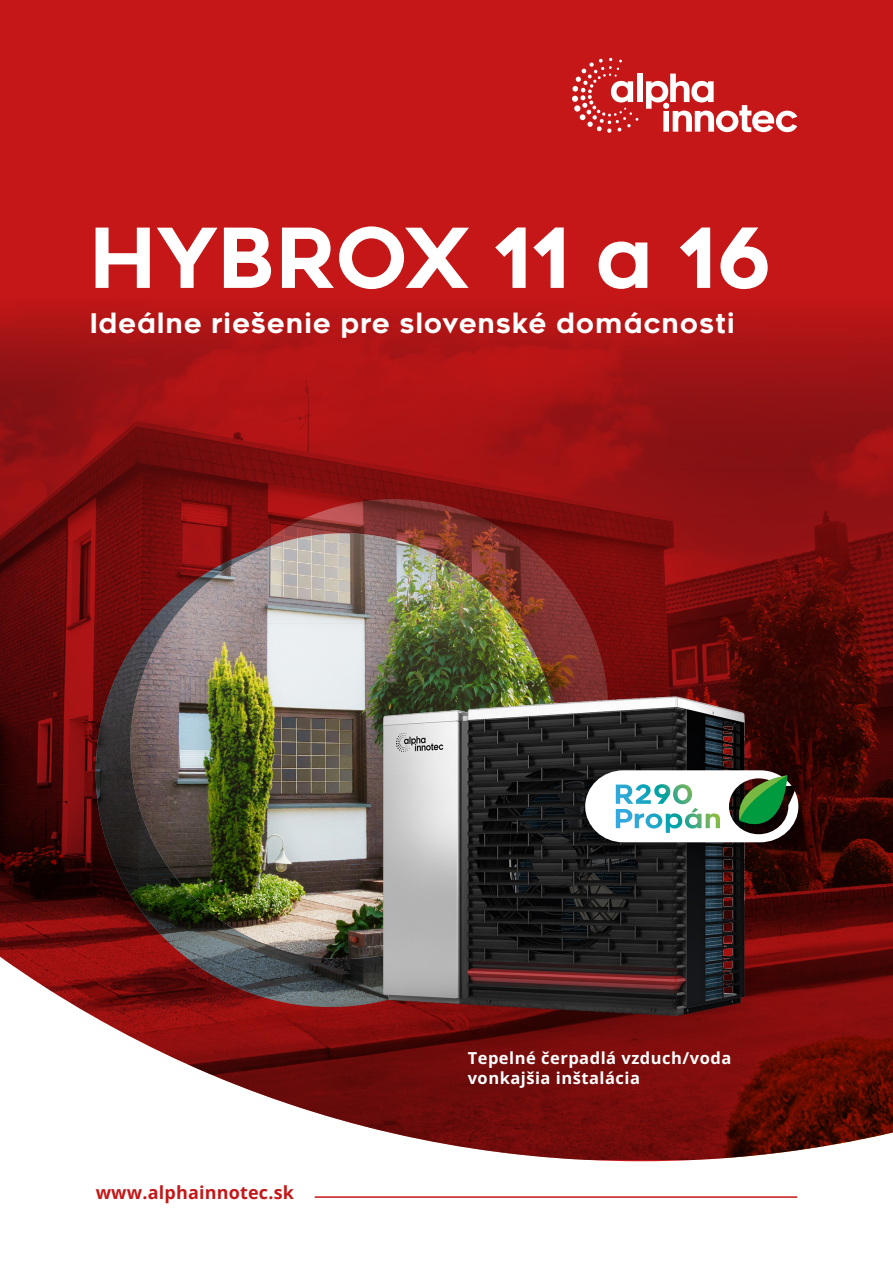
<style>
.page{position:relative;width:893px;height:1263px;background:#fff}
.page>*{position:absolute;margin:0;border:0;box-sizing:border-box;transform-origin:0 0}
.t1{font:82.5px "Renogare";color:#fff}
.t2{font:27px "Renogare";letter-spacing:.02em;color:#fff}
.t3{font:700 18px "Open Sans";letter-spacing:.01em;color:#c51718}
.t4{font:700 16.5px/20.7px "Open Sans";letter-spacing:.03em;color:#fff}
</style>
<div class="page">
<img style="left:0;top:7px;width:893px;height:1153px">
<div style="left:637px;top:74px;width:5px;height:28px;background:#fff"></div>
<svg style="left:646px;top:74px;width:151px;height:58px"></svg>
<svg style="left:572px;top:58px;width:66px;height:75px;background:#cf4142"></svg>
<hr style="left:315px;top:1196px;width:482px;height:2px;background:#c51718">
<img style="left:248px;top:499px;width:360px;height:125px">
<img style="left:130px;top:533px;width:426px;height:11px">
<img style="left:96px;top:544px;width:469px;height:463px">
<img style="left:244px;top:624px;width:606px;height:429px">
<div style="left:561px;top:745px;width:262px;height:122px;background:#000;opacity:.75"></div>
<svg style="left:585px;top:770px;width:213px;height:73px"></svg>
<h1 class="t1" style="left:89px;top:204px;width:685px">HYBROX 11 a 16</h1>
<h2 class="t2" style="left:89px;top:305px;width:647px">Ideálne riešenie pre slovenské domácnosti</h2>
<p class="t3" style="left:96px;top:1180px;width:200px">www.alphainnotec.sk</p>
<p class="t4" style="left:468px;top:1047px;width:265px">Tepelné čerpadlá vzduch/voda vonkajšia inštalácia</p>
</div>
